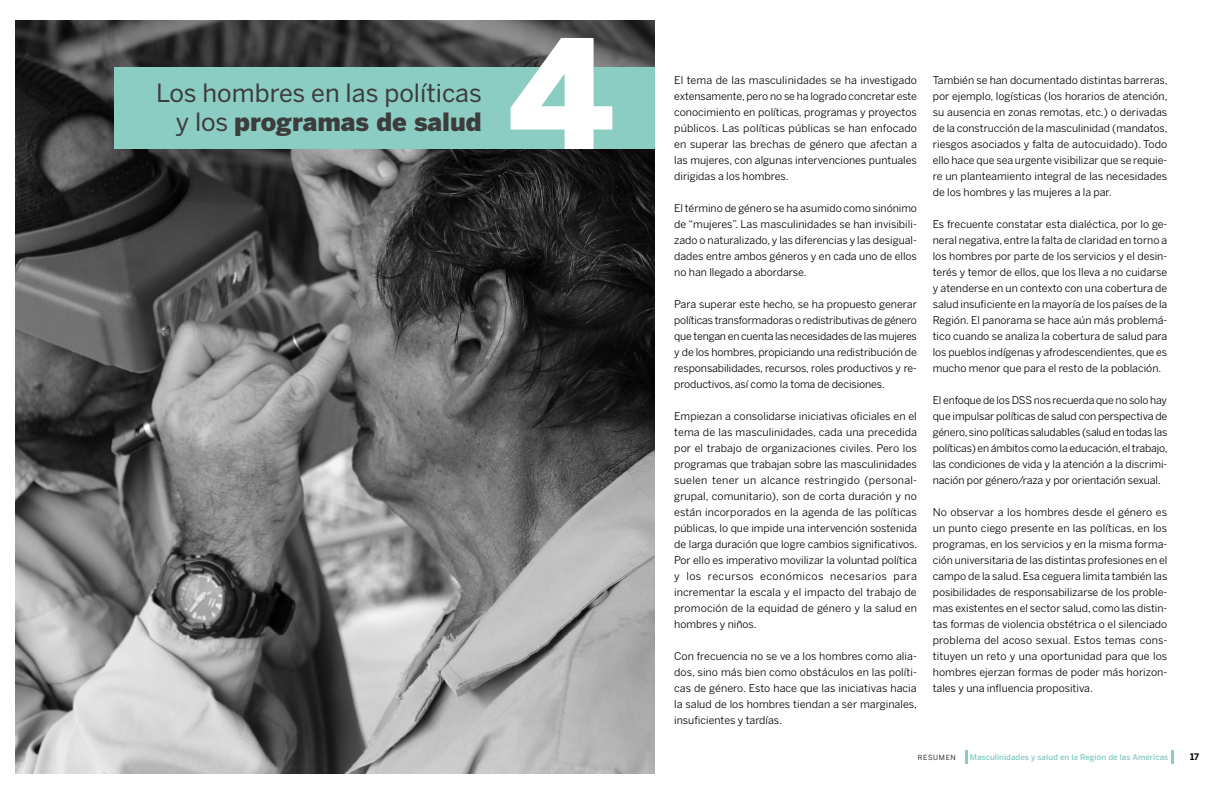
<style>
.page{position:relative;width:1224px;height:792px;background:#fff}
.page>*{position:absolute;margin:0;border:0;box-sizing:border-box;transform-origin:0 0}
.titulo{font:25px "Benton Sans";color:#3c3c3b}
.titulo-2{font:900 25px "Benton Sans";color:#3c3c3b}
.texto{font:10.6px/16px "Benton Sans";color:#000;text-align:justify}
.t1{font:700 9px "Benton Sans";color:#000}
.t2{font:500 8px "Benton Sans";color:#8bccc3}
.t3{font:7px "Benton Sans";letter-spacing:.1em;color:#000}
.s1{font-weight:400}
</style>
<div class="page">
<svg style="left:965px;top:750px;width:2px;height:14px"></svg>
<hr style="left:1171px;top:750px;width:3px;height:14px;background:#8bccc3">
<img style="left:15px;top:20px;width:640px;height:754px">
<div style="left:114px;top:67px;width:541px;height:82px;background:#8bccc3"></div>
<svg style="left:511px;top:38px;width:101px;height:111px"></svg>
<p class="titulo" style="left:156px;top:77px;width:327px">Los hombres en las políticas</p>
<p class="titulo-2" style="left:176px;top:105px;width:308px"><span class="s1">y los</span> programas de salud</p>
<p class="texto" style="left:674px;top:72px;width:244px">El tema de las masculinidades se ha investigado extensamente, pero no se ha logrado concretar este conocimiento en políticas, programas y proyectos públicos. Las políticas públicas se han enfocado en superar las brechas de género que afectan a las mujeres, con algunas intervenciones puntuales dirigidas a los hombres.</p>
<p class="texto" style="left:674px;top:200px;width:244px">El término de género se ha asumido como sinónimo de “mujeres”. Las masculinidades se han invisibili&shy;zado o naturalizado, y las diferencias y las desigual&shy;dades entre ambos géneros y en cada uno de ellos no han llegado a abordarse.</p>
<p class="texto" style="left:674px;top:296px;width:244px">Para superar este hecho, se ha propuesto generar políticas transformadoras o redistributivas de género que tengan en cuenta las necesidades de las mujeres y de los hombres, propiciando una redistribución de responsabilidades, recursos, roles productivos y re&shy;productivos, así como la toma de decisiones.</p>
<p class="texto" style="left:674px;top:408px;width:245px">Empiezan a consolidarse iniciativas oficiales en el tema de las masculinidades, cada una precedida por el trabajo de organizaciones civiles. Pero los programas que trabajan sobre las masculinidades suelen tener un alcance restringido (personal&shy;grupal, comunitario), son de corta duración y no están incorporados en la agenda de las políticas públicas, lo que impide una intervención sostenida de larga duración que logre cambios significativos.<br>Por ello es imperativo movilizar la voluntad política y los recursos económicos necesarios para incrementar la escala y el impacto del trabajo de promoción de la equidad de género y la salud en hombres y niños.</p>
<p class="texto" style="left:674px;top:648px;width:244px">Con frecuencia no se ve a los hombres como alia&shy;dos, sino más bien como obstáculos en las políti&shy;cas de género. Esto hace que las iniciativas hacia la salud de los hombres tiendan a ser marginales, insuficientes y tardías.</p>
<p class="texto" style="left:933px;top:72px;width:236px">También se han documentado distintas barreras, por ejemplo, logísticas (los horarios de atención, su ausencia en zonas remotas, etc.) o derivadas de la construcción de la masculinidad (mandatos, riesgos asociados y falta de autocuidado). Todo ello hace que sea urgente visibilizar que se requie&shy;re un planteamiento integral de las necesidades de los hombres y las mujeres a la par.</p>
<p class="texto" style="left:933px;top:216px;width:236px">Es frecuente constatar esta dialéctica, por lo ge&shy;neral negativa, entre la falta de claridad en torno a los hombres por parte de los servicios y el desin&shy;terés y temor de ellos, que los lleva a no cuidarse y atenderse en un contexto con una cobertura de salud insuficiente en la mayoría de los países de la Región. El panorama se hace aún más problemá&shy;tico cuando se analiza la cobertura de salud para los pueblos indígenas y afrodescendientes, que es mucho menor que para el resto de la población.</p>
<p class="texto" style="left:933px;top:392px;width:236px">El enfoque de los DSS nos recuerda que no solo hay que impulsar políticas de salud con perspectiva de género, sino políticas saludables (salud en todas las políticas) en ámbitos como la educación, el trabajo, las condiciones de vida y la atención a la discrimi&shy;nación por género/raza y por orientación sexual.</p>
<p class="texto" style="left:933px;top:504px;width:236px">No observar a los hombres desde el género es un punto ciego presente en las políticas, en los programas, en los servicios y en la misma forma&shy;ción universitaria de las distintas profesiones en el campo de la salud. Esa ceguera limita también las posibilidades de responsabilizarse de los proble&shy;mas existentes en el sector salud, como las distin&shy;tas formas de violencia obstétrica o el silenciado problema del acoso sexual. Estos temas cons&shy;tituyen un reto y una oportunidad para que los hombres ejerzan formas de poder más horizon&shy;tales y una influencia propositiva.</p>
<p class="t3" style="left:918px;top:753px;width:39px">RESUMEN</p>
<p class="t2" style="left:970px;top:752px;width:200px">Masculinidades y salud en la Región de las Américas</p>
<p class="t1" style="left:1190px;top:751px;width:10px">17</p>
</div>
